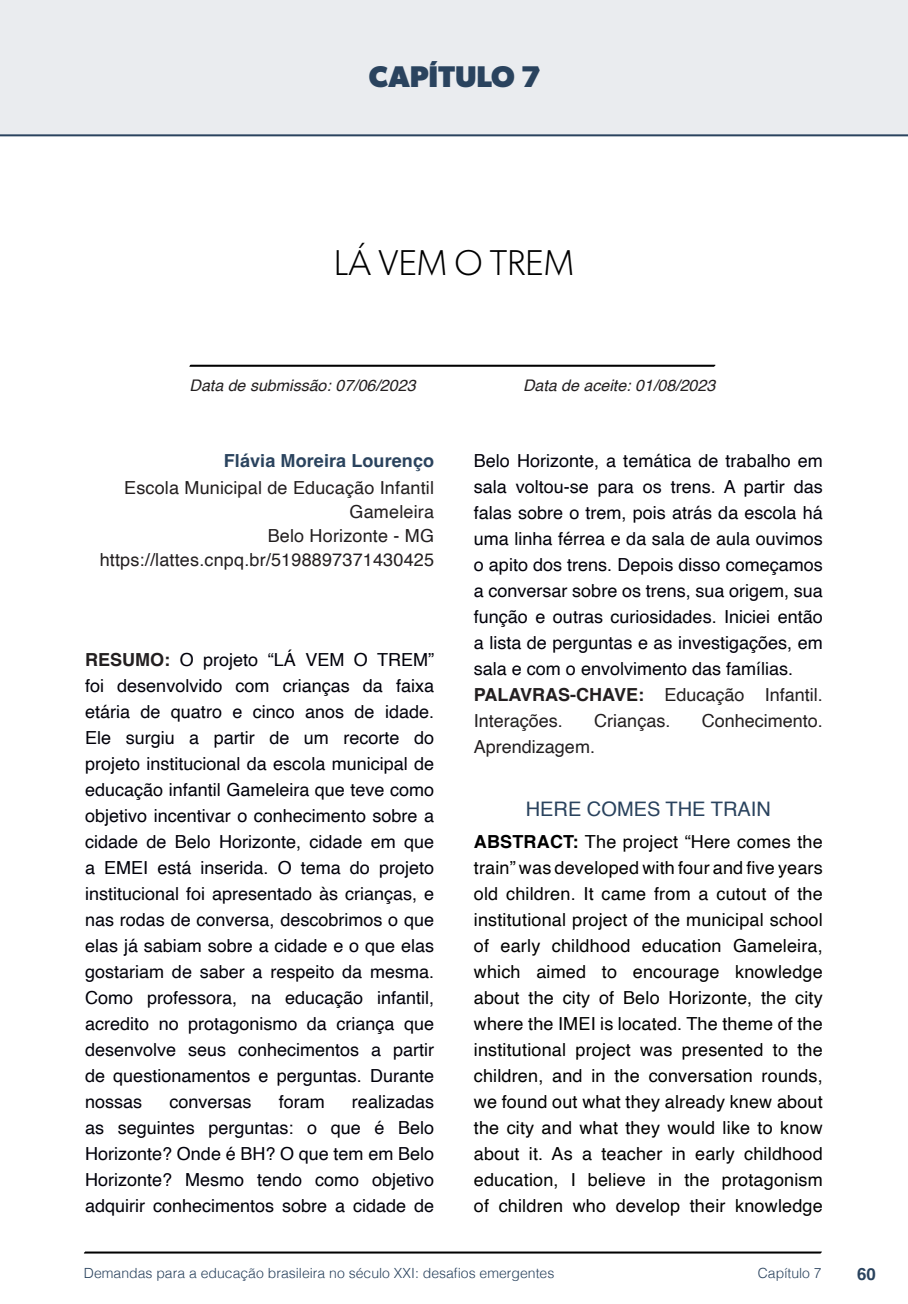
<style>
.page{position:relative;width:908px;height:1304px;background:#fff}
.page>*{position:absolute;margin:0;border:0;box-sizing:border-box;transform-origin:0 0}
.nome_artigos{font:300 36px "Gibson";color:#000}
.capítulos{font:700 30px "Gibson";color:#2a435e}
.título_Inglês{font:20px "Helvetica";color:#2a435e}
.Resumos_e_PC_TXT{font:18px/26px "Helvetica";color:#00000a;text-align:justify}
.Resumos_e_PC_TXT-2{font:18px/26px "Helvetica";letter-spacing:.01em;color:#000;text-align:justify}
.info_autores{font:18px/24px "Helvetica";letter-spacing:.01em;color:#231f20;text-align:right}
.Resumos_e_PC_TXT-3{font:18px/26px "Helvetica";color:#231f20}
.nome_autores{font:700 18px "Helvetica";letter-spacing:.005em;color:#2a435e}
.t1{font:700 16.8px "Helvetica";color:#2a435e}
.data{font:italic 16px "Helvetica";color:#231f20}
.t2{font:300 14px "Helvetica";color:#2a435e}
.s1{font-weight:700;color:#231f20}
.s2{font-weight:700}
</style>
<div class="page">
<svg style="left:84px;top:1251px;width:737px;height:3px;background:#515151"></svg>
<div style="left:0;top:0;width:907px;height:136px;background:#eaecef"></div>
<svg style="left:189px;top:364px;width:526px;height:3px;background:#4f4f4f"></svg>
<div style="left:44px;top:72px;width:68px;height:61px;background:#eaecef"></div>
<p class="capítulos" style="left:369px;top:58px;width:173px">CAPÍTULO 7</p>
<p class="nome_artigos" style="left:334px;top:241px;width:242px">LÁ VEM O TREM</p>
<p class="data" style="left:189px;top:373px;width:227px">Data de submissão: 07/06/2023</p>
<p class="data" style="left:523px;top:373px;width:194px">Data de aceite: 01/08/2023</p>
<p class="nome_autores" style="left:224px;top:450px;width:212px">Flávia Moreira Lourenço</p>
<p class="info_autores" style="left:124px;top:477px;width:311px">Escola Municipal de Educação Infantil<br>Gameleira</p>
<p class="info_autores" style="left:267px;top:525px;width:168px">Belo Horizonte - MG</p>
<p class="info_autores" style="left:100px;top:549px;width:336px">https://lattes.cnpq.br/5198897371430425</p>
<p class="Resumos_e_PC_TXT" style="left:85px;top:647px;width:350px"><span class="s1">RESUMO:</span> O projeto “LÁ VEM O TREM” foi desenvolvido com crianças da faixa etária de quatro e cinco anos de idade.<br>Ele surgiu a partir de um recorte do projeto institucional da escola municipal de educação infantil Gameleira que teve como objetivo incentivar o conhecimento sobre a cidade de Belo Horizonte, cidade em que a EMEI está inserida. O tema do projeto institucional foi apresentado às crianças, e nas rodas de conversa, descobrimos o que elas já sabiam sobre a cidade e o que elas gostariam de saber a respeito da mesma.<br>Como professora, na educação infantil, acredito no protagonismo da criança que desenvolve seus conhecimentos a partir de questionamentos e perguntas. Durante nossas</p>
<p class="Resumos_e_PC_TXT" style="left:169px;top:1089px;width:84px">conversas</p>
<p class="Resumos_e_PC_TXT" style="left:278px;top:1089px;width:48px">foram</p>
<p class="Resumos_e_PC_TXT" style="left:85px;top:1089px;width:350px;text-indent:267px">realizadas as seguintes perguntas: o que é Belo Horizonte? Onde é BH? O que tem em Belo Horizonte? Mesmo tendo como objetivo adquirir conhecimentos sobre a cidade de</p>
<p class="Resumos_e_PC_TXT" style="left:473px;top:448px;width:350px">Belo Horizonte, a temática de trabalho em sala voltou-se para os trens. A partir das falas sobre o trem, pois atrás da escola há uma linha férrea e da sala de aula ouvimos o apito dos trens. Depois disso começamos a conversar sobre os trens, sua origem, sua função e outras curiosidades. Iniciei então a lista de perguntas e as investigações, em sala e com o envolvimento das famílias.</p>
<p class="Resumos_e_PC_TXT-3" style="left:473px;top:682px;width:350px"><span class="s2">PALAVRAS-CHAVE:</span> Educação Infantil.<br>Interações.</p>
<p class="Resumos_e_PC_TXT-3" style="left:594px;top:708px;width:78px">Crianças.</p>
<p class="Resumos_e_PC_TXT-3" style="left:701px;top:708px;width:123px">Conhecimento.</p>
<p class="Resumos_e_PC_TXT-3" style="left:473px;top:734px;width:123px">Aprendizagem.</p>
<p class="título_Inglês" style="left:525px;top:794px;width:246px">HERE COMES THE TRAIN</p>
<p class="Resumos_e_PC_TXT-2" style="left:473px;top:829px;width:350px"><span class="s2">ABSTRACT:</span> The project “Here comes the train” was developed with four and five years old children. It came from a cutout of the institutional project of the municipal school of early childhood education Gameleira, which aimed to encourage knowledge about the city of Belo Horizonte, the city where the IMEI is located. The theme of the institutional project was presented to the children, and in the conversation rounds, we found out what they already knew about the city and what they would like to know about it. As a teacher in early childhood education, I believe in the protagonism of children who develop their knowledge</p>
<p class="t2" style="left:84px;top:1261px;width:471px">Demandas para a educação brasileira no século XXI: desafios emergentes</p>
<p class="t2" style="left:757px;top:1261px;width:65px">Capítulo 7</p>
<p class="t1" style="left:856px;top:1264px;width:20px">60</p>
</div>
